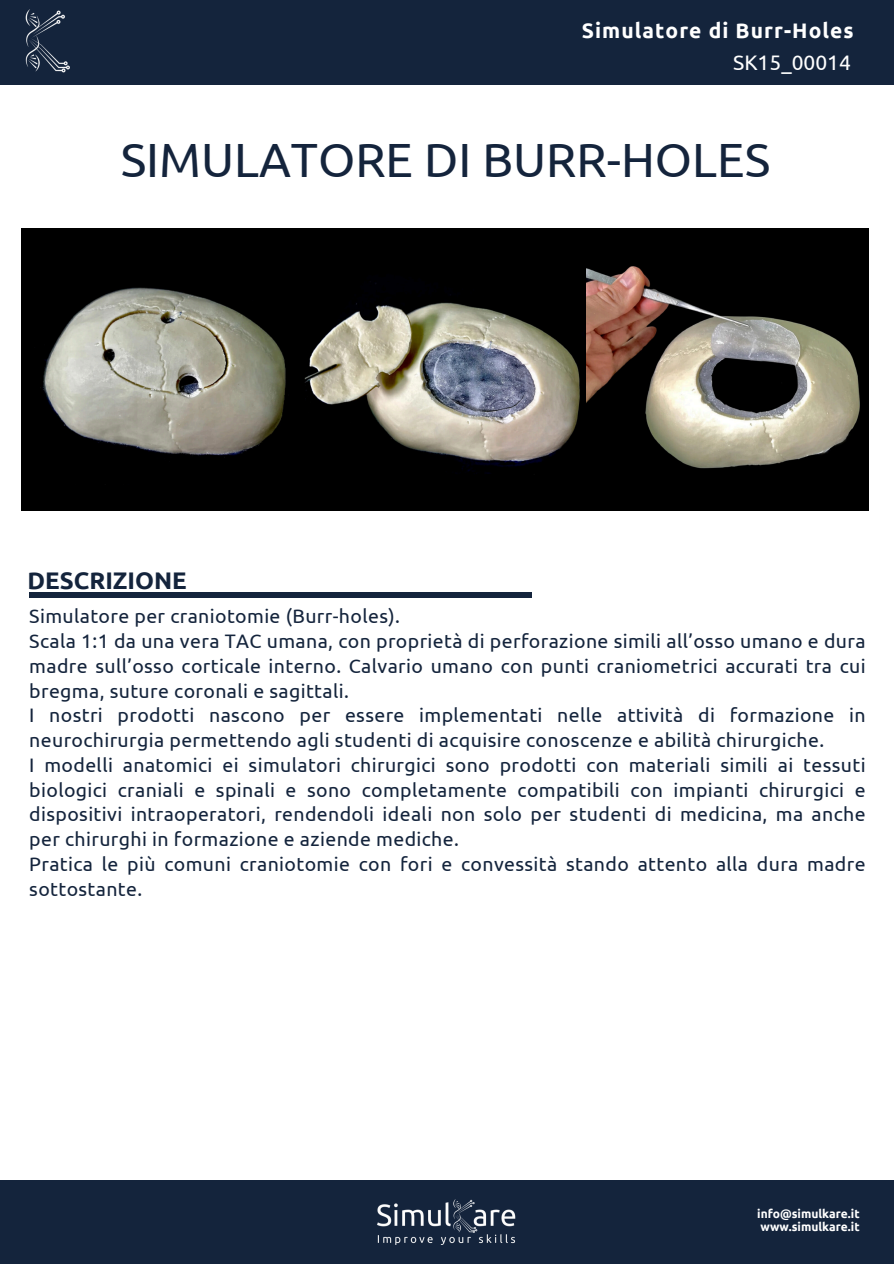
<style>
.page{position:relative;width:894px;height:1264px;background:#fff}
.page>*{position:absolute;margin:0;border:0;box-sizing:border-box;transform-origin:0 0}
.t1{font:48px "Ubuntu";color:#14243c}
.t2{font:700 24px "Ubuntu";color:#14243c}
.t3{font:700 21px "Ubuntu";letter-spacing:.05em;color:#fff}
.t4{font:21px "Ubuntu";color:#fff}
.t5{font:19.5px/24.8px "Ubuntu";letter-spacing:.02em;color:#14243c}
.t6{font:700 12px/13.5px "Ubuntu";color:#fff}
</style>
<div class="page">
<div style="left:0;top:1179px;width:892px;height:84px;background:#14243c"></div>
<div style="left:29px;top:592px;width:502px;height:6px;background:#14243c"></div>
<img style="left:377px;top:1199px;width:139px;height:45px">
<div style="left:0;top:0;width:892px;height:85px;background:#14243c"></div>
<img style="left:25px;top:10px;width:45px;height:63px">
<img style="left:22px;top:228px;width:846px;height:283px">
<h3 class="t3" style="left:581px;top:18px;width:273px">Simulatore di Burr-Holes</h3>
<h1 class="t4" style="left:733px;top:50px;width:119px">SK15_00014</h1>
<p class="t1" style="left:121px;top:132px;width:650px">SIMULATORE DI BURR-HOLES</p>
<h4 class="t2" style="left:28px;top:566px;width:161px">DESCRIZIONE</h4>
<p class="t5" style="left:29px;top:603px;width:837px">Simulatore per craniotomie (Burr-holes).<br>Scala 1:1 da una vera TAC umana, con proprietà di perforazione simili all’osso umano e dura madre sull’osso corticale interno. Calvario umano con punti craniometrici accurati tra cui bregma, suture coronali e sagittali.<br>I nostri prodotti nascono per essere implementati nelle attività di formazione in neurochirurgia permettendo agli studenti di acquisire conoscenze e abilità chirurgiche.<br>I modelli anatomici ei simulatori chirurgici sono prodotti con materiali simili ai tessuti biologici craniali e spinali e sono completamente compatibili con impianti chirurgici e dispositivi intraoperatori, rendendoli ideali non solo per studenti di medicina, ma anche per chirurghi in formazione e aziende mediche.<br>Pratica le più comuni craniotomie con fori e convessità stando attento alla dura madre sottostante.</p>
<p class="t6" style="left:757px;top:1206px;width:104px">info@simulkare.it www.simulkare.it</p>
</div>
